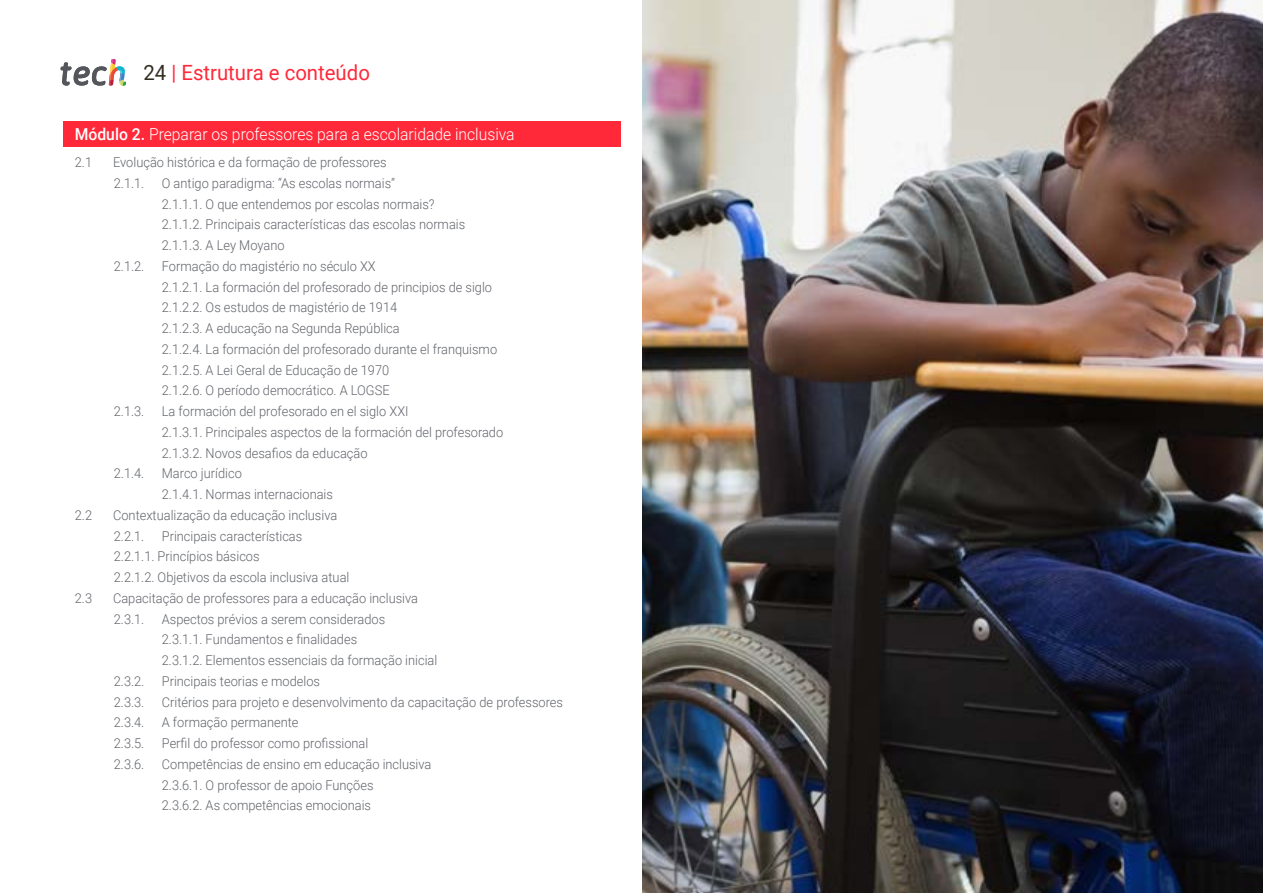
<style>
.page{position:relative;width:1263px;height:893px;background:#fff}
.page>*{position:absolute;margin:0;border:0;box-sizing:border-box;transform-origin:0 0}
.t1{font:21px "Roboto";color:#ff293a}
.t2{font:300 16.5px "Roboto";color:#fff;scale:.95 1}
.t3{font:300 13.5px/20.7px "Roboto";color:#61646a;scale:.95 1}
.s1{color:#312e20}
.s2{font-weight:500}
</style>
<div class="page">
<img style="left:642px;top:0;width:621px;height:893px">
<div style="left:64px;top:121px;width:557px;height:25px;background:#ff293a"></div>
<svg style="left:61px;top:59px;width:65px;height:27px"></svg>
<h1 class="t1" style="left:144px;top:57px;width:228px"><span class="s1">24</span> | Estrutura e conteúdo</h1>
<p class="t2" style="left:75px;top:123px;width:464px"><span class="s2">Módulo 2.</span> Preparar os professores para a escolaridade inclusiva</p>
<p class="t3" style="left:75px;top:151px;width:20px">2.1</p>
<p class="t3" style="left:113px;top:151px;width:290px">Evolução histórica e da formação de professores<br>2.1.1.</p>
<p class="t3" style="left:162px;top:172px;width:321px">O antigo paradigma: “As escolas normais”<br>2.1.1.1. O que entendemos por escolas normais?<br>2.1.1.2. Principais características das escolas normais 2.1.1.3. A Ley Moyano</p>
<p class="t3" style="left:114px;top:255px;width:34px">2.1.2.</p>
<p class="t3" style="left:162px;top:255px;width:354px">Formação do magistério no século XX<br>2.1.2.1. La formación del profesorado de principios de siglo 2.1.2.2. Os estudos de magistério de 1914<br>2.1.2.3. A educação na Segunda República<br>2.1.2.4. La formación del profesorado durante el franquismo 2.1.2.5. A Lei Geral de Educação de 1970<br>2.1.2.6. O período democrático. A LOGSE</p>
<p class="t3" style="left:114px;top:400px;width:34px">2.1.3.</p>
<p class="t3" style="left:162px;top:400px;width:361px">La formación del profesorado en el siglo XXI<br>2.1.3.1. Principales aspectos de la formación del profesorado<br>2.1.3.2. Novos desafios da educação</p>
<p class="t3" style="left:114px;top:463px;width:34px">2.1.4.</p>
<p class="t3" style="left:162px;top:463px;width:182px">Marco jurídico<br>2.1.4.1. Normas internacionais</p>
<p class="t3" style="left:75px;top:504px;width:20px">2.2</p>
<p class="t3" style="left:113px;top:504px;width:237px">Contextualização da educação inclusiva<br>2.2.1.</p>
<p class="t3" style="left:114px;top:525px;width:249px;text-indent:48px">Principais características<br>2.2.1.1. Princípios básicos<br>2.2.1.2. Objetivos da escola inclusiva atual</p>
<p class="t3" style="left:75px;top:587px;width:20px">2.3</p>
<p class="t3" style="left:113px;top:587px;width:322px">Capacitação de professores para a educação inclusiva<br>2.3.1.</p>
<p class="t3" style="left:162px;top:608px;width:291px">Aspectos prévios a serem considerados<br>2.3.1.1. Fundamentos e finalidades<br>2.3.1.2. Elementos essenciais da formação inicial</p>
<p class="t3" style="left:114px;top:670px;width:34px">2.3.2.</p>
<p class="t3" style="left:162px;top:670px;width:168px">Principais teorias e modelos</p>
<p class="t3" style="left:114px;top:691px;width:34px">2.3.3.</p>
<p class="t3" style="left:162px;top:691px;width:424px">Critérios para projeto e desenvolvimento da capacitação de professores</p>
<p class="t3" style="left:114px;top:712px;width:34px">2.3.4.</p>
<p class="t3" style="left:162px;top:712px;width:145px">A formação permanente</p>
<p class="t3" style="left:114px;top:732px;width:34px">2.3.5.</p>
<p class="t3" style="left:162px;top:732px;width:219px">Perfil do professor como profissional</p>
<p class="t3" style="left:114px;top:753px;width:34px">2.3.6.</p>
<p class="t3" style="left:162px;top:753px;width:285px">Competências de ensino em educação inclusiva<br>2.3.6.1. O professor de apoio Funções<br>2.3.6.2. As competências emocionais</p>
</div>
